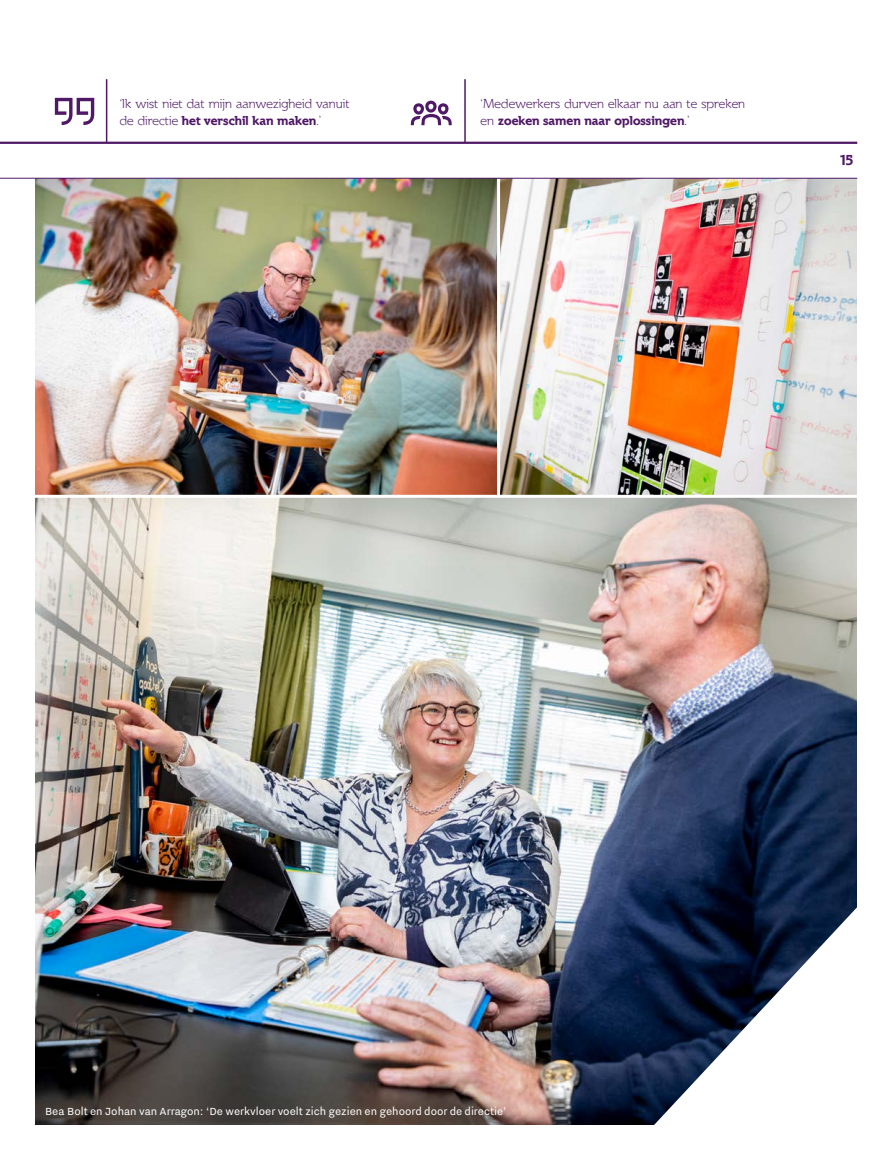
<style>
.page{position:relative;width:893px;height:1161px;background:#fff}
.page>*{position:absolute;margin:0;border:0;box-sizing:border-box;transform-origin:0 0}
.t1{font:700 15px "Spartacus";color:#4f1966}
.t2{font:300 13.5px/16.5px "Spartacus";color:#4f1966}
.t3{font:12.75px "Nitti Grotesk";color:#fff}
.s1{font-weight:700}
</style>
<div class="page">
<img style="left:35px;top:498px;width:822px;height:626px">
<img style="left:36px;top:179px;width:461px;height:316px">
<img style="left:500px;top:179px;width:357px;height:316px">
<svg style="left:620px;top:869px;width:237px;height:256px"></svg>
<hr style="left:106px;top:79px;width:1px;height:63px;background:#4f1966">
<hr style="left:464px;top:79px;width:2px;height:63px;background:#4f1966">
<svg style="left:411px;top:101px;width:41px;height:24px"></svg>
<svg style="left:55px;top:98px;width:39px;height:27px"></svg>
<hr style="left:0;top:142px;width:857px;height:2px;background:#4f1966">
<hr style="left:0;top:178px;width:857px;height:1px;background:#4f1966">
<p class="t2" style="left:120px;top:96px;width:231px">‘Ik wist niet dat mijn aanwezigheid vanuit de directie <span class="s1">het verschil kan maken</span>.’</p>
<p class="t2" style="left:481px;top:96px;width:266px">‘Medewerkers durven elkaar nu aan te spreken en <span class="s1">zoeken samen naar oplossingen</span>.’</p>
<p class="t1" style="left:840px;top:152px;width:14px">15</p>
<p class="t3" style="left:45px;top:1103px;width:463px">Bea Bolt en Johan van Arragon: ‘De werkvloer voelt zich gezien en gehoord door de directie’</p>
</div>
